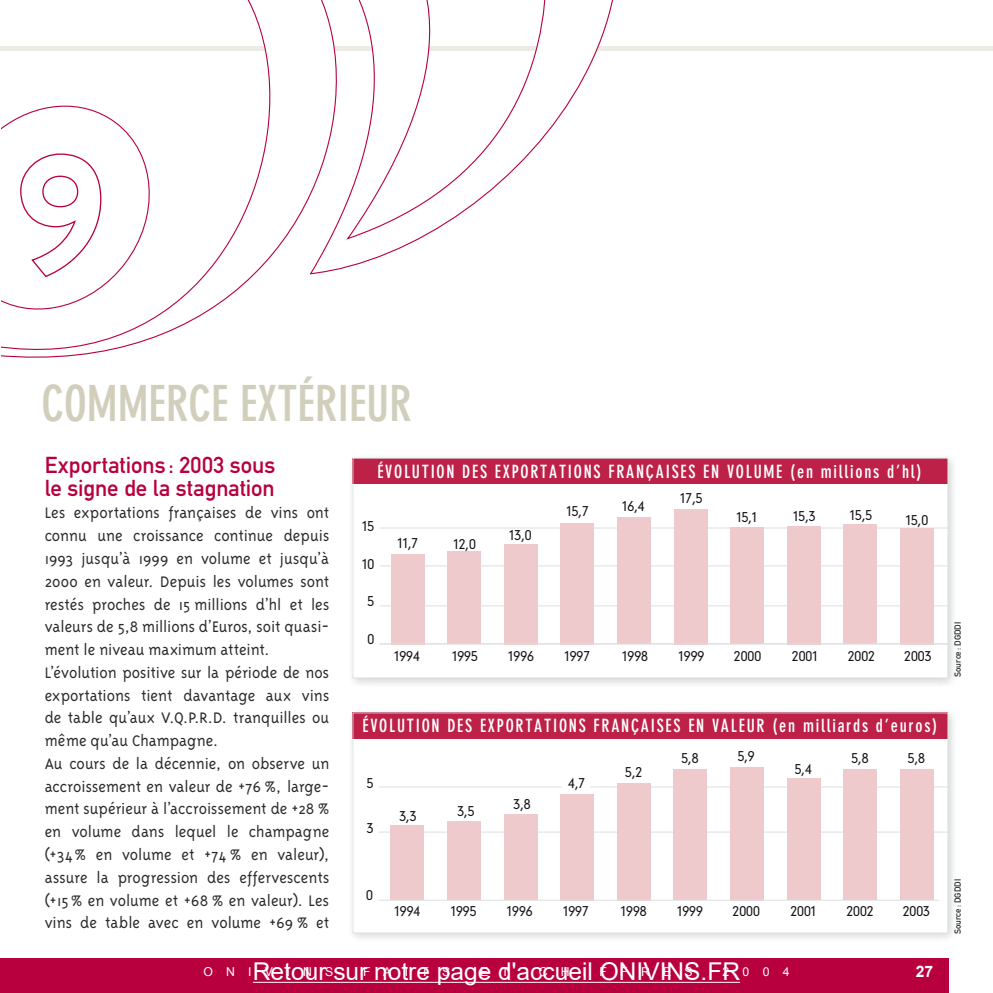
<style>
.page{position:relative;width:993px;height:993px;background:#fff}
.page>*{position:absolute;margin:0;border:0;box-sizing:border-box;transform-origin:0 0}
.t1{font:700 condensed 49px "DIN Neuzeit Grotesk";color:#d1cfbc}
.t2{font:24.5px "Arial";color:#fff}
.t3{font:22.75px/22.8px "DIN Mittelschrift";letter-spacing:-.005em;color:#b7003d}
.t4{font:700 condensed 18.03px "DIN Neuzeit Grotesk";letter-spacing:.1em;color:#fff}
.t5{font:300 17.5px/22.8px "Triplex";color:#2b2a2d}
.t6{font:700 15.75px "Arial";color:#fff}
.t7{font:300 13.47px "DIN Neuzeit Grotesk";color:#151518}
.t8{font:12.25px "Arial";letter-spacing:1.08em;color:#fff}
.t9{font:8.75px "DIN Mittelschrift";color:#2b2a2d}
</style>
<div class="page">
<div style="left:0;top:46px;width:992px;height:5px;background:#ecebe4"></div>
<svg style="left:460px;top:0;width:153px;height:214px"></svg>
<svg style="left:2px;top:0;width:458px;height:358px"></svg>
<svg style="left:2px;top:97px;width:158px;height:223px"></svg>
<hr style="left:379px;top:527px;width:568px;height:1px;background:#dddfe1">
<hr style="left:379px;top:565px;width:568px;height:1px;background:#dddfe1">
<hr style="left:379px;top:605px;width:568px;height:1px;background:#dddfe1">
<div style="left:353px;top:458px;width:594px;height:25px;background:#bd2148"></div>
<div style="left:899px;top:528px;width:34px;height:116px;background:#eecacc"></div>
<div style="left:843px;top:524px;width:34px;height:120px;background:#eecacc"></div>
<div style="left:786px;top:526px;width:34px;height:118px;background:#eecacc"></div>
<div style="left:730px;top:527px;width:34px;height:117px;background:#eecacc"></div>
<div style="left:673px;top:509px;width:34px;height:135px;background:#eecacc"></div>
<div style="left:616px;top:517px;width:34px;height:127px;background:#eecacc"></div>
<div style="left:560px;top:522px;width:34px;height:122px;background:#eecacc"></div>
<div style="left:503px;top:543px;width:34px;height:101px;background:#eecacc"></div>
<div style="left:447px;top:551px;width:34px;height:93px;background:#eecacc"></div>
<div style="left:390px;top:553px;width:34px;height:91px;background:#eecacc"></div>
<hr style="left:379px;top:643px;width:568px;height:1px;background:#dddfe1">
<hr style="left:352px;top:458px;width:1px;height:219px;background:#dddfe1">
<hr style="left:353px;top:677px;width:594px;height:1px;background:#dddfe1">
<hr style="left:947px;top:458px;width:1px;height:219px;background:#dddfe1">
<hr style="left:353px;top:457px;width:594px;height:1px;background:#dddfe1">
<hr style="left:379px;top:786px;width:568px;height:1px;background:#dddfe1">
<hr style="left:379px;top:831px;width:568px;height:1px;background:#dddfe1">
<div style="left:353px;top:712px;width:594px;height:26px;background:#bd2148"></div>
<div style="left:899px;top:769px;width:34px;height:130px;background:#eecacc"></div>
<div style="left:842px;top:769px;width:34px;height:130px;background:#eecacc"></div>
<div style="left:786px;top:778px;width:34px;height:121px;background:#eecacc"></div>
<div style="left:729px;top:766px;width:34px;height:133px;background:#eecacc"></div>
<div style="left:673px;top:769px;width:34px;height:130px;background:#eecacc"></div>
<div style="left:616px;top:782px;width:34px;height:117px;background:#eecacc"></div>
<div style="left:560px;top:793px;width:34px;height:106px;background:#eecacc"></div>
<div style="left:503px;top:814px;width:34px;height:85px;background:#eecacc"></div>
<div style="left:447px;top:821px;width:33px;height:78px;background:#eecacc"></div>
<div style="left:390px;top:825px;width:34px;height:74px;background:#eecacc"></div>
<div style="left:562px;top:765px;width:27px;height:27px;background:#fff"></div>
<hr style="left:379px;top:899px;width:559px;height:1px;background:#dddfe1">
<hr style="left:352px;top:712px;width:1px;height:220px;background:#dddfe1">
<hr style="left:353px;top:932px;width:594px;height:1px;background:#dddfe1">
<hr style="left:947px;top:712px;width:1px;height:220px;background:#dddfe1">
<hr style="left:353px;top:712px;width:594px;height:1px;background:#dddfe1">
<div style="left:0;top:957px;width:947px;height:35px;background:#b7003d"></div>
<hr style="left:253px;top:981px;width:486px;height:1px;background:#fff">
<h1 class="t1" style="left:41px;top:375px;width:372px">COMMERCE EXTÉRIEUR</h1>
<h3 class="t3" style="left:45px;top:453px;width:232px">Exportations : 2003 sous le signe de la stagnation</h3>
<p class="t5" style="left:45px;top:501px;width:286px">Les exportations françaises de vins ont connu une croissance continue depuis 1993 jusqu’à 1999 en volume et jusqu’à 2000 en valeur. Depuis les volumes sont restés proches de 15 millions d’hl et les valeurs de 5,8 millions d’Euros, soit quasi&shy;ment le niveau maximum atteint.<br>L’évolution positive sur la période de nos exportations tient davantage aux vins de table qu’aux V.Q.P.R.D. tranquilles ou même qu’au Champagne.<br>Au cours de la décennie, on observe un accroissement en valeur de +76 %, large&shy;ment supérieur à l’accroissement de +28 % en volume dans lequel le champagne (+34 % en volume et +74 % en valeur), assure la progression des effervescents (+15 % en volume et +68 % en valeur). Les vins de table avec en volume +69 % et</p>
<p class="t4" style="left:377px;top:460px;width:545px">ÉVOLUTION DES EXPORTATIONS FRANÇAISES EN VOLUME (en millions d’hl)</p>
<p class="t7" style="left:680px;top:490px;width:24px">17,5</p>
<p class="t7" style="left:566px;top:503px;width:24px">15,7</p>
<p class="t7" style="left:622px;top:497px;width:24px">16,4</p>
<p class="t7" style="left:736px;top:508px;width:22px">15,1</p>
<p class="t7" style="left:793px;top:508px;width:24px">15,3</p>
<p class="t7" style="left:849px;top:506px;width:24px">15,5</p>
<p class="t7" style="left:905px;top:512px;width:24px">15,0</p>
<p class="t7" style="left:362px;top:517px;width:14px">15</p>
<p class="t7" style="left:509px;top:527px;width:24px">13,0</p>
<p class="t7" style="left:397px;top:535px;width:22px">11,7</p>
<p class="t7" style="left:453px;top:535px;width:24px">12,0</p>
<p class="t7" style="left:362px;top:556px;width:14px">10</p>
<p class="t7" style="left:367px;top:592px;width:8px">5</p>
<p class="t7" style="left:367px;top:631px;width:8px">0</p>
<p class="t7" style="left:394px;top:647px;width:27px">1994</p>
<p class="t7" style="left:452px;top:647px;width:27px">1995</p>
<p class="t7" style="left:508px;top:647px;width:27px">1996</p>
<p class="t7" style="left:564px;top:647px;width:27px">1997</p>
<p class="t7" style="left:622px;top:647px;width:27px">1998</p>
<p class="t7" style="left:678px;top:647px;width:27px">1999</p>
<p class="t7" style="left:733px;top:647px;width:29px">2000</p>
<p class="t7" style="left:791px;top:647px;width:27px">2001</p>
<p class="t7" style="left:847px;top:647px;width:29px">2002</p>
<p class="t7" style="left:903px;top:647px;width:29px">2003</p>
<p class="t4" style="left:362px;top:715px;width:576px">ÉVOLUTION DES EXPORTATIONS FRANÇAISES EN VALEUR (en milliards d’euros)</p>
<p class="t7" style="left:681px;top:750px;width:19px">5,8</p>
<p class="t7" style="left:737px;top:748px;width:19px">5,9</p>
<p class="t7" style="left:851px;top:749px;width:19px">5,8</p>
<p class="t7" style="left:907px;top:749px;width:19px">5,8</p>
<p class="t7" style="left:794px;top:760px;width:19px">5,4</p>
<p class="t7" style="left:625px;top:764px;width:19px">5,2</p>
<p class="t7" style="left:568px;top:775px;width:19px">4,7</p>
<p class="t7" style="left:366px;top:775px;width:8px">5</p>
<p class="t7" style="left:513px;top:795px;width:19px">3,8</p>
<p class="t7" style="left:457px;top:802px;width:19px">3,5</p>
<p class="t7" style="left:399px;top:807px;width:19px">3,3</p>
<p class="t7" style="left:366px;top:819px;width:8px">3</p>
<p class="t7" style="left:366px;top:886px;width:8px">0</p>
<p class="t7" style="left:394px;top:903px;width:27px">1994</p>
<p class="t7" style="left:450px;top:903px;width:27px">1995</p>
<p class="t7" style="left:506px;top:903px;width:27px">1996</p>
<p class="t7" style="left:563px;top:903px;width:27px">1997</p>
<p class="t7" style="left:620px;top:903px;width:27px">1998</p>
<p class="t7" style="left:677px;top:903px;width:27px">1999</p>
<p class="t7" style="left:732px;top:903px;width:29px">2000</p>
<p class="t7" style="left:790px;top:903px;width:27px">2001</p>
<p class="t7" style="left:846px;top:903px;width:29px">2002</p>
<p class="t7" style="left:902px;top:903px;width:29px">2003</p>
<h2 class="t2" style="left:253px;top:954px;width:488px">Retour sur notre page d'accueil ONIVINS.FR</h2>
<p class="t6" style="left:915px;top:962px;width:19px">27</p>
<p class="t8" style="left:203px;top:964px;width:131px">ONIVINS</p>
<p class="t8" style="left:363px;top:964px;width:88px">FAITS</p>
<p class="t8" style="left:480px;top:964px;width:30px">E T</p>
<p class="t8" style="left:538px;top:964px;width:155px">CHIFFRES</p>
<p class="t8" style="left:722px;top:964px;width:68px">2004</p>
<p class="t9" style="left:952px;top:676px;width:57px;rotate:-90deg">Source : DGDDI</p>
<p class="t9" style="left:952px;top:933px;width:57px;rotate:-90deg">Source : DGDDI</p>
</div>
